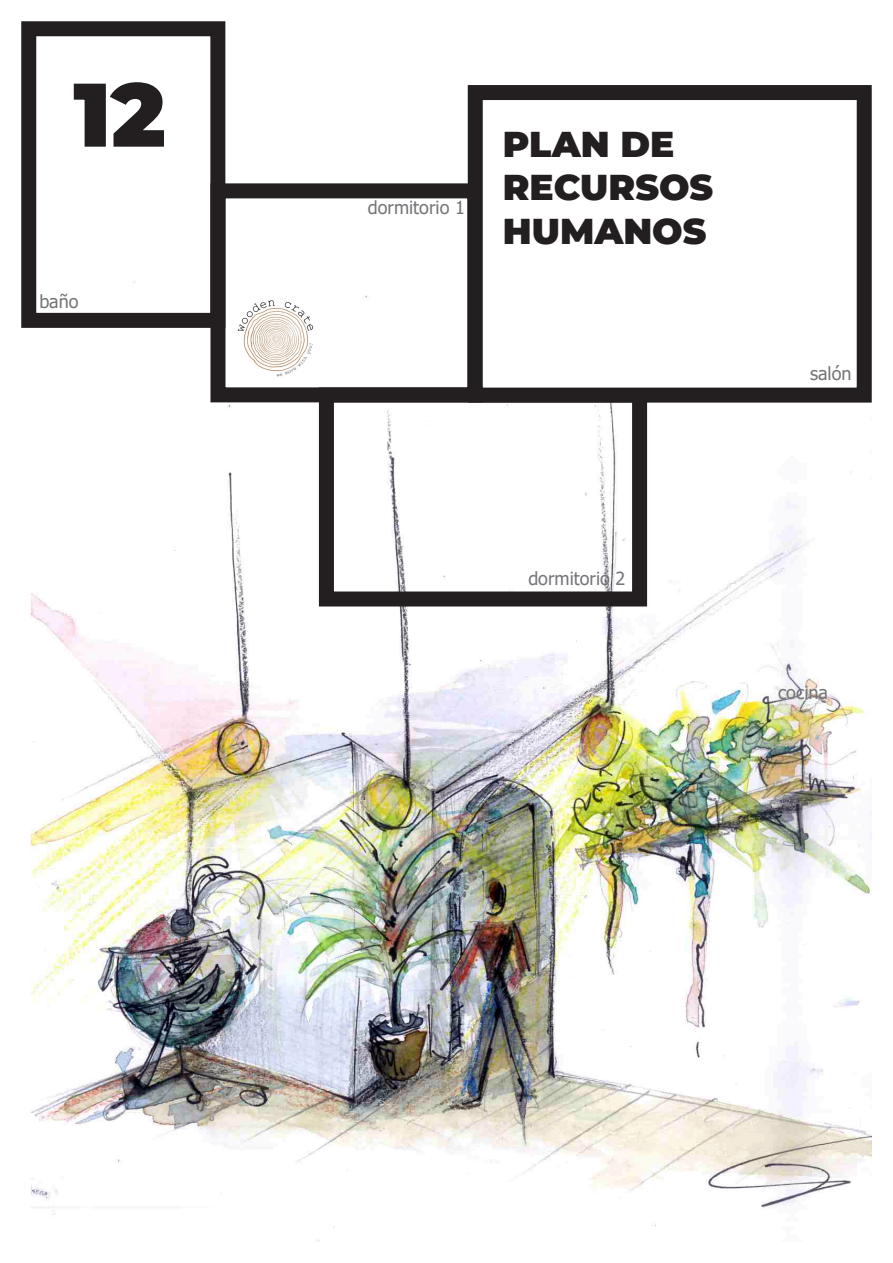
<style>
.page{position:relative;width:893px;height:1263px;background:#fff}
.page>*{position:absolute;margin:0;border:0;box-sizing:border-box;transform-origin:0 0}
.t1{font:100 90px "Montserrat";color:#231f20}
.t2{font:100 36px "Montserrat";color:#231f20}
.t3{font:18px "Tahoma";color:#757679}
</style>
<div class="page">
<img style="left:30px;top:281px;width:842px;height:961px">
<div style="left:21px;top:21px;width:204px;height:307px;border:15px solid #231f20"></div>
<div style="left:210px;top:183px;width:272px;height:219px;border:15px solid #231f20"></div>
<div style="left:319px;top:387px;width:328px;height:219px;border:15px solid #231f20"></div>
<div style="left:475px;top:93px;width:389px;height:302px;background:#fff"></div>
<div style="left:468px;top:85px;width:404px;height:318px;border:15px solid #231f20"></div>
<img style="left:226px;top:290px;width:96px;height:95px">
<p class="t1" style="left:73px;top:55px;width:94px">12</p>
<p class="t3" style="left:39px;top:289px;width:41px">baño</p>
<p class="t3" style="left:368px;top:195px;width:99px">dormitorio 1</p>
<p class="t2" style="left:503px;top:120px;width:173px">PLAN DE</p>
<p class="t2" style="left:503px;top:164px;width:212px">RECURSOS</p>
<p class="t2" style="left:503px;top:207px;width:205px">HUMANOS</p>
<p class="t3" style="left:810px;top:361px;width:43px">salón</p>
<p class="t3" style="left:528px;top:566px;width:99px">dormitorio 2</p>
<p class="t3" style="left:778px;top:681px;width:51px">cocina</p>
</div>
